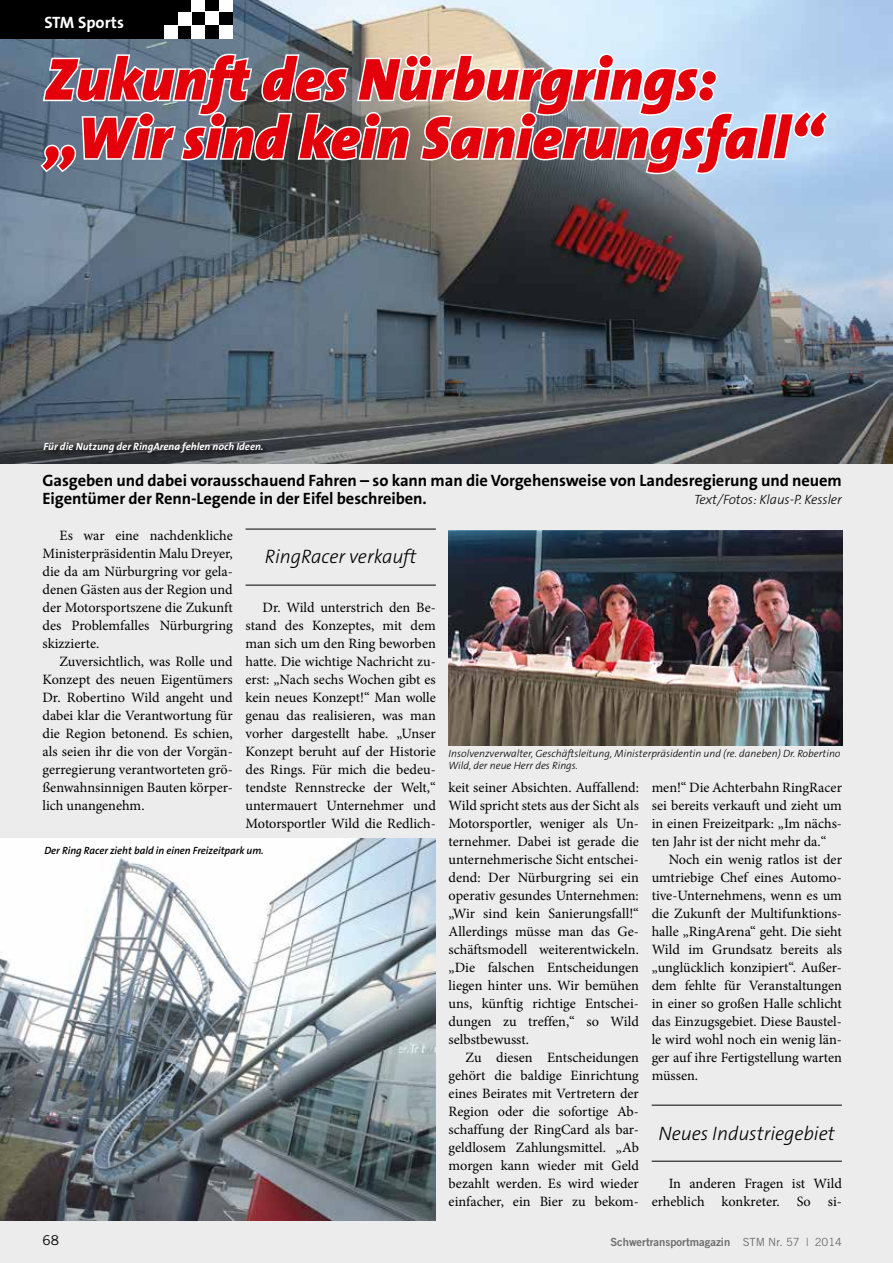
<style>
.page{position:relative;width:893px;height:1263px;background:#ececec}
.page>*{position:absolute;margin:0;border:0;box-sizing:border-box;transform-origin:0 0}
.t1{font:italic 900 60px/58.5px "The Sans B9";color:#e3000b}
.t2{font:italic 300 19.5px "The Sans B3";letter-spacing:-.005em;color:#000}
.t3{font:700 16.5px/18px "The Sans B7";letter-spacing:-.005em;color:#000}
.t4{font:700 16.5px "The Sans B7";color:#fff}
.t5{font:14.25px/18px "Minion Pro";color:#000;text-align:justify}
.t6{font:italic 300 13.5px "The Sans B3";letter-spacing:-.005em;color:#000}
.t7{font:13.5px "Trade Gothic";color:#000}
.t8{font:11.25px "Trade Gothic Bold Two";color:#6e6e6e}
.t9{font:italic 300 10.5px/12.3px "The Sans B3";color:#000}
.t10{font:italic 600 10.5px "The Sans B6";letter-spacing:-.005em;color:#000}
.t11{font:italic 700 10.5px "The Sans B7";color:#fff}
.s1{font-family:"Trade Gothic"}
</style>
<div class="page">
<img style="left:0;top:0;width:893px;height:463px">
<div style="left:0;top:0;width:233px;height:39px;background:#000"></div>
<div style="left:219px;top:25px;width:14px;height:14px;background:#fff"></div>
<div style="left:205px;top:12px;width:14px;height:13px;background:#fff"></div>
<div style="left:219px;top:0;width:14px;height:12px;background:#fff"></div>
<div style="left:192px;top:0;width:13px;height:12px;background:#fff"></div>
<div style="left:191px;top:25px;width:14px;height:14px;background:#fff"></div>
<div style="left:164px;top:25px;width:14px;height:14px;background:#fff"></div>
<div style="left:178px;top:12px;width:14px;height:14px;background:#fff"></div>
<svg style="left:38px;top:52px;width:793px;height:124px"></svg>
<hr style="left:246px;top:529px;width:190px;height:1px;background:#000">
<hr style="left:246px;top:585px;width:190px;height:1px;background:#000">
<hr style="left:652px;top:1105px;width:190px;height:1px;background:#000">
<hr style="left:652px;top:1161px;width:190px;height:1px;background:#000">
<img style="left:449px;top:530px;width:393px;height:216px">
<img style="left:0;top:838px;width:436px;height:382px">
<div style="left:43px;top:441px;width:227px;height:19px;background:#000;opacity:.75"></div>
<p class="t4" style="left:44px;top:14px;width:81px">STM Sports</p>
<h1 class="t1" style="left:44px;top:52px;width:779px">Zukunft des Nürburgrings: „Wir sind kein Sanierungsfall“</h1>
<p class="t11" style="left:44px;top:441px;width:222px">Für die Nutzung der RingArena fehlen noch Ideen.</p>
<p class="t3" style="left:43px;top:472px;width:801px">Gasgeben und dabei vorausschauend Fahren – so kann man die Vorgehensweise von Landesregierung und neuem<br>Eigentümer der Renn-Legende in der Eifel beschreiben.</p>
<p class="t6" style="left:694px;top:492px;width:149px">Text/Fotos: Klaus-P. Kessler</p>
<p class="t5" style="left:43px;top:527px;width:192px;text-indent:17px">Es war eine nachdenkliche Ministerpräsidentin Malu Dreyer, die da am Nürburgring vor gela&shy;denen Gästen aus der Region und der Motorsportszene die Zukunft des Problemfalles Nürburgring skizzierte.</p>
<p class="t5" style="left:43px;top:653px;width:192px;text-indent:17px">Zuversichtlich, was Rolle und Konzept des neuen Eigentümers Dr. Robertino Wild angeht und dabei klar die Verantwortung für die Region betonend. Es schien, als seien ihr die von der Vorgän&shy;gerregierung verantworteten grö&shy;ßenwahnsinnigen Bauten körper&shy;lich unangenehm.</p>
<h2 class="t2" style="left:265px;top:547px;width:153px">RingRacer verkauft</h2>
<p class="t5" style="left:246px;top:599px;width:192px;text-indent:17px">Dr. Wild unterstrich den Be&shy;stand des Konzeptes, mit dem man sich um den Ring beworben hatte. Die wichtige Nachricht zu&shy;erst: „Nach sechs Wochen gibt es kein neues Konzept!“ Man wolle genau das realisieren, was man vorher dargestellt habe. „Unser Konzept beruht auf der Historie des Rings. Für mich die bedeu&shy;tendste Rennstrecke der Welt,“ untermauert Unternehmer und Motorsportler Wild die Redlich-</p>
<p class="t10" style="left:44px;top:845px;width:221px">Der Ring Racer zieht bald in einen Freizeitpark um.</p>
<p class="t9" style="left:449px;top:748px;width:393px">Insolvenzverwalter, Geschäftsleitung, Ministerpräsidentin und (re. daneben) Dr. Robertino<br>Wild, der neue Herr des Rings.</p>
<p class="t5" style="left:449px;top:778px;width:192px">keit seiner Absichten. Auffallend:<br>Wild spricht stets aus der Sicht als Motorsportler, weniger als Un&shy;ternehmer. Dabei ist gerade die unternehmerische Sicht entschei&shy;dend: Der Nürburgring sei ein operativ gesundes Unternehmen: „Wir sind kein Sanierungsfall!“ Allerdings müsse man das Ge&shy;schäftsmodell weiterentwickeln. „Die falschen Entscheidungen liegen hinter uns. Wir bemühen uns, künftig richtige Entschei&shy;dungen zu treffen,“ so Wild selbstbewusst.</p>
<p class="t5" style="left:449px;top:1048px;width:192px;text-indent:17px">Zu diesen Entscheidungen gehört die baldige Einrichtung eines Beirates mit Vertretern der Region oder die sofortige Ab&shy;schaffung der RingCard als bar&shy;geldlosem Zahlungsmittel. „Ab morgen kann wieder mit Geld bezahlt werden. Es wird wieder einfacher, ein Bier zu bekom-</p>
<p class="t5" style="left:652px;top:779px;width:192px">men!“ Die Achterbahn RingRacer sei bereits verkauft und zieht um in einen Freizeitpark: „Im nächs&shy;ten Jahr ist der nicht mehr da.“</p>
<p class="t5" style="left:652px;top:851px;width:192px;text-indent:17px">Noch ein wenig ratlos ist der umtriebige Chef eines Automo&shy;tive-Unternehmens, wenn es um die Zukunft der Multifunktions&shy;halle „RingArena“ geht. Die sieht Wild im Grundsatz bereits als „unglücklich konzipiert“. Außer&shy;dem fehlte für Veranstaltungen in einer so großen Halle schlicht das Einzugsgebiet. Diese Baustel&shy;le wird wohl noch ein wenig län&shy;ger auf ihre Fertigstellung warten müssen.</p>
<h2 class="t2" style="left:658px;top:1123px;width:178px">Neues Industriegebiet</h2>
<p class="t5" style="left:652px;top:1175px;width:192px;text-align:right">In anderen Fragen ist Wild erheblich konkreter. So si-</p>
<p class="t7" style="left:43px;top:1232px;width:18px">68</p>
<p class="t8" style="left:610px;top:1235px;width:233px">Schwertransportmagazin <span class="s1">STM Nr. 57 | 2014</span></p>
</div>
